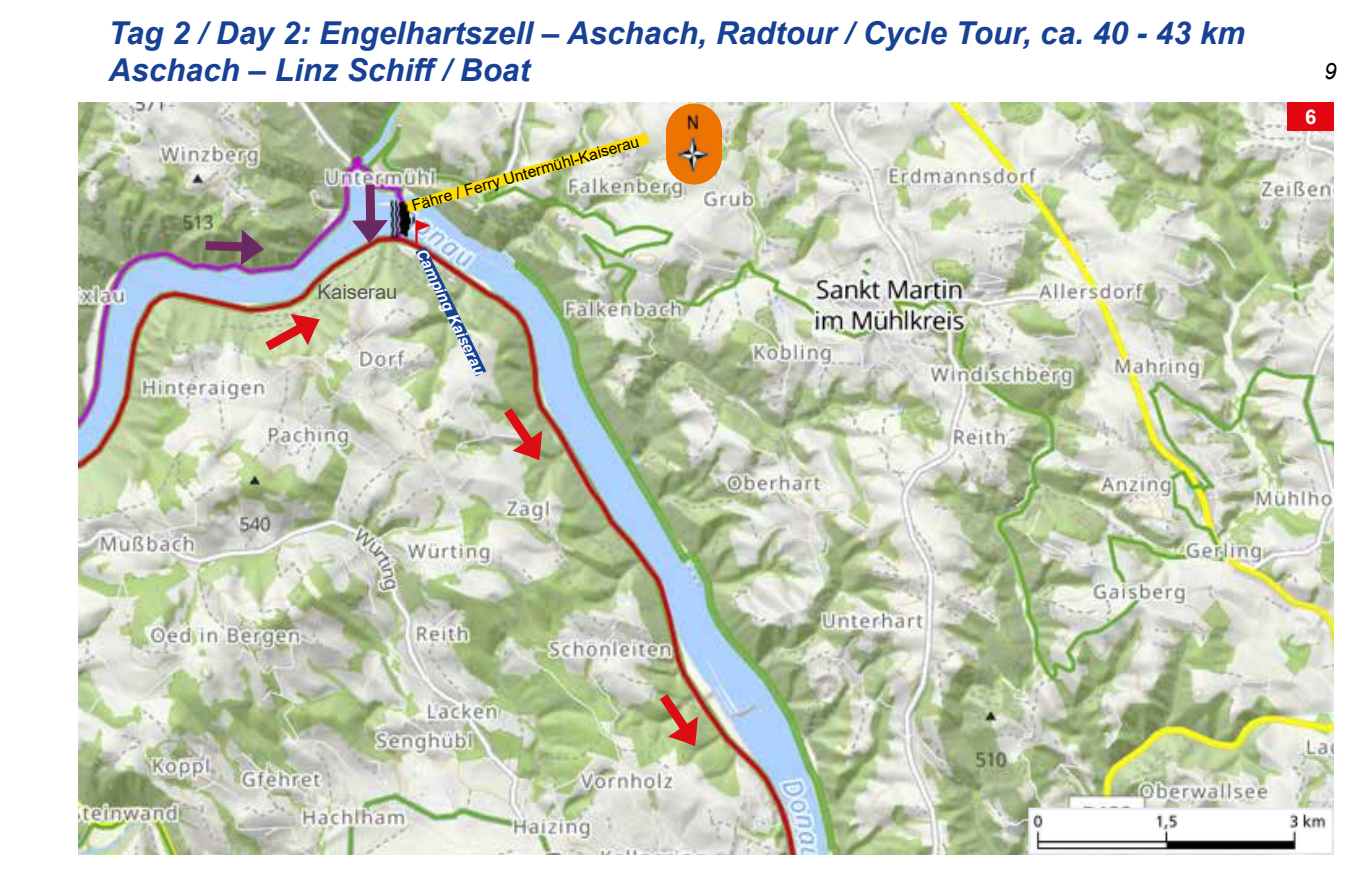
<style>
.page{position:relative;width:1372px;height:893px;background:#fff}
.page>*{position:absolute;margin:0;border:0;box-sizing:border-box;transform-origin:0 0}
.t1{font:italic 700 31.5px/37.8px "Arial";color:#164194}
.t2{font:italic 22.5px "Arial";color:#000}
.t3{font:20.25px "Arial";color:#575756}
.t4{font:700 20.25px "Arial";color:#fff}
.t5{font:15.75px "Arial";color:#000}
.t6{font:italic 700 15.75px "Arial";color:#fff}
</style>
<div class="page">
<img style="left:79px;top:102px;width:1254px;height:753px">
<svg style="left:255px;top:312px;width:66px;height:47px;background:#cea88a"></svg>
<svg style="left:495px;top:398px;width:48px;height:64px;background:#bb9078"></svg>
<svg style="left:651px;top:684px;width:48px;height:64px;background:#b7906a"></svg>
<img style="left:390px;top:199px;width:11px;height:42px">
<img style="left:401px;top:133px;width:248px;height:243px">
<svg style="left:196px;top:227px;width:70px;height:39px;background:#81776b"></svg>
<img style="left:351px;top:175px;width:39px;height:70px">
<img style="left:1031px;top:811px;width:299px;height:41px">
<div style="left:1028px;top:808px;width:305px;height:47px;border:2px solid #e9e9f6"></div>
<div style="left:667px;top:105px;width:54px;height:78px;background:#ee7402;border-radius:27px"></div>
<img style="left:667px;top:113px;width:54px;height:68px">
<div style="left:666px;top:103px;width:56px;height:82px;border:2px solid #ee7402;border-radius:27px"></div>
<div style="left:1287px;top:102px;width:46px;height:29px;background:#e30613"></div>
<p class="t1" style="left:108px;top:15px;width:1138px">Tag 2 / Day 2: Engelhartszell ‒ Aschach, Radtour / Cycle Tour, ca. 40 - 43 km<br>Aschach ‒ Linz Schiff / Boat</p>
<p class="t3" style="left:317px;top:278px;width:81px">Kaiserau</p>
<p class="t5" style="left:409px;top:196px;width:237px;rotate:-16deg">Fähre / Ferry Untermühl-Kaiserau</p>
<p class="t6" style="left:430px;top:245px;width:140px;rotate:64deg">Camping Kaiserau</p>
<p class="t2" style="left:1324px;top:57px;width:14px">9</p>
<p class="t4" style="left:1304px;top:102px;width:13px">6</p>
</div>
